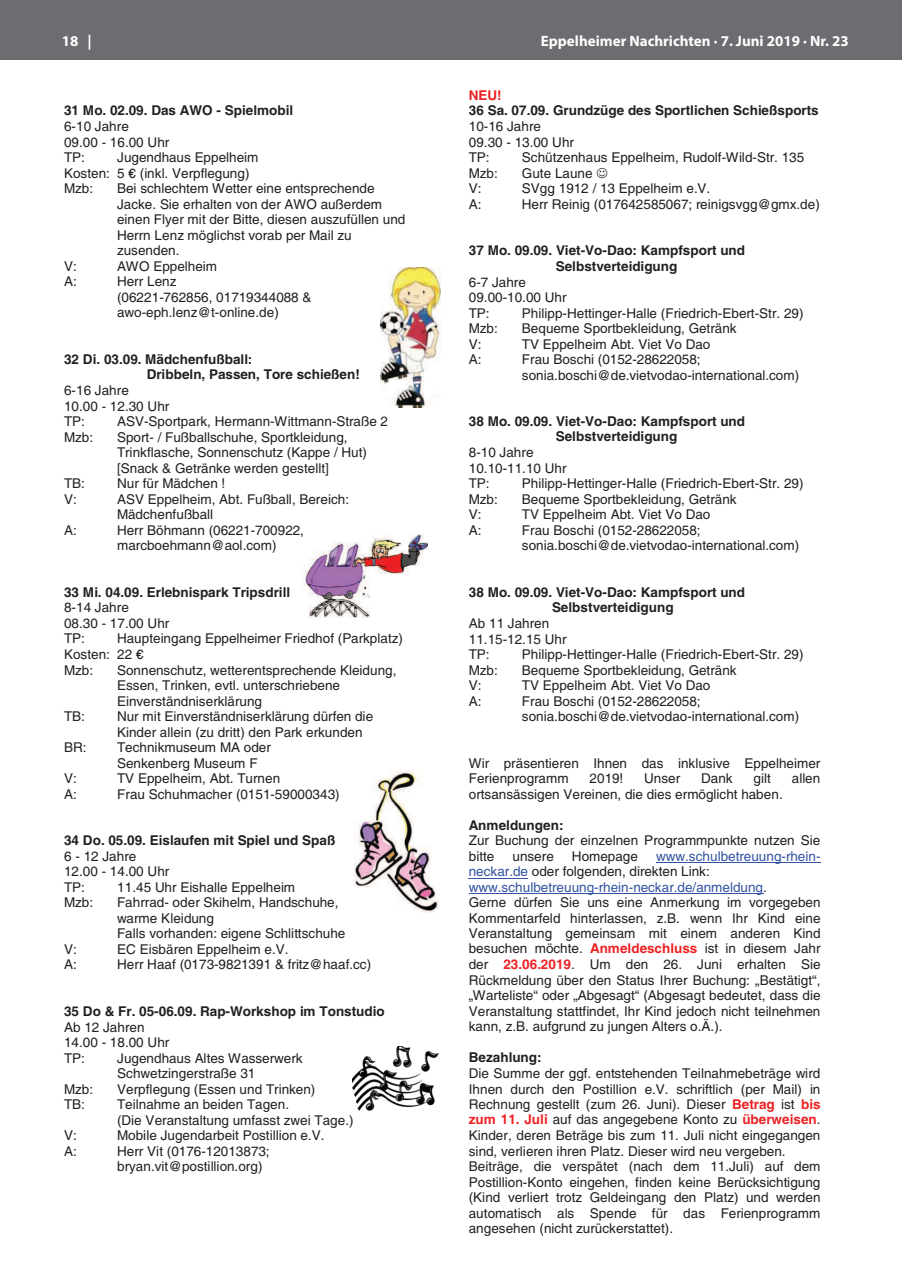
<style>
.page{position:relative;width:902px;height:1280px;background:#fff}
.page>*{position:absolute;margin:0;border:0;box-sizing:border-box;transform-origin:0 0}
.t1{font:700 15px "Myriad Pro";color:#fff}
.t2{font:13.5px/15.6px "Helvetica";letter-spacing:.005em;color:#231f20}
.t3{font:700 13.5px/15.5px "Helvetica";letter-spacing:.005em;color:#231f20}
.t4{font:700 13.5px "Helvetica";color:#ee2123}
.s1{color:#3353a4}
.s2{font-weight:700;color:#ee2123}
</style>
<div class="page">
<div style="left:0;top:0;width:901px;height:60px;background:#6c6d70"></div>
<img style="left:355px;top:770px;width:83px;height:142px">
<img style="left:301px;top:534px;width:126px;height:83px">
<img style="left:352px;top:1047px;width:86px;height:64px">
<img style="left:380px;top:267px;width:60px;height:140px">
<hr style="left:656px;top:862px;width:164px;height:1px;background:#3353a4">
<hr style="left:468px;top:878px;width:60px;height:1px;background:#3353a4">
<hr style="left:468px;top:893px;width:295px;height:1px;background:#3353a4">
<p class="t1" style="left:62px;top:31px;width:31px">18 |</p>
<p class="t1" style="left:541px;top:31px;width:309px">Eppelheimer Nachrichten · 7. Juni 2019 · Nr. 23</p>
<p class="t3" style="left:64px;top:103px;width:231px">31 Mo. 02.09. Das AWO - Spielmobil</p>
<p class="t2" style="left:64px;top:119px;width:107px">6-10 Jahre<br>09.00 - 16.00 Uhr<br>TP:</p>
<p class="t2" style="left:64px;top:150px;width:196px;text-indent:53px">Jugendhaus Eppelheim<br>Kosten: 5 € (inkl. Verpflegung)<br>Mzb:</p>
<p class="t2" style="left:117px;top:181px;width:290px">Bei schlechtem Wetter eine entsprechende Jacke. Sie erhalten von der AWO außerdem einen Flyer mit der Bitte, diesen auszufüllen und Herrn Lenz möglichst vorab per Mail zu zusenden.</p>
<p class="t2" style="left:64px;top:258px;width:14px">V:</p>
<p class="t2" style="left:117px;top:258px;width:101px">AWO Eppelheim</p>
<p class="t2" style="left:64px;top:274px;width:14px">A:</p>
<p class="t2" style="left:117px;top:274px;width:196px">Herr Lenz<br>(06221-762856, 01719344088 &amp; awo-eph.lenz@t-online.de)</p>
<p class="t3" style="left:147px;top:351px;width:215px;text-indent:-83px">32 Di. 03.09. Mädchenfußball:<br>Dribbeln, Passen, Tore schießen!</p>
<p class="t2" style="left:64px;top:382px;width:107px">6-16 Jahre<br>10.00 - 12.30 Uhr<br>TP:</p>
<p class="t2" style="left:117px;top:414px;width:272px">ASV-Sportpark, Hermann-Wittmann-Straße 2</p>
<p class="t2" style="left:64px;top:429px;width:31px">Mzb:</p>
<p class="t2" style="left:117px;top:429px;width:251px">Sport- / Fußballschuhe, Sportkleidung,<br>Trinkflasche, Sonnenschutz (Kappe / Hut) [Snack &amp; Getränke werden gestellt]</p>
<p class="t2" style="left:64px;top:476px;width:22px">TB:</p>
<p class="t2" style="left:117px;top:476px;width:109px">Nur für Mädchen !</p>
<p class="t2" style="left:64px;top:491px;width:14px">V:</p>
<p class="t2" style="left:117px;top:491px;width:233px">ASV Eppelheim, Abt. Fußball, Bereich:<br>Mädchenfußball</p>
<p class="t2" style="left:64px;top:522px;width:14px">A:</p>
<p class="t2" style="left:117px;top:522px;width:188px">Herr Böhmann (06221-700922, marcboehmann@aol.com)</p>
<p class="t3" style="left:64px;top:584px;width:228px">33 Mi. 04.09. Erlebnispark Tripsdrill</p>
<p class="t2" style="left:64px;top:600px;width:107px">8-14 Jahre<br>08.30 - 17.00 Uhr<br>TP:</p>
<p class="t2" style="left:64px;top:631px;width:340px;text-indent:53px">Haupteingang Eppelheimer Friedhof (Parkplatz)<br>Kosten: 22 €<br>Mzb:</p>
<p class="t2" style="left:117px;top:662px;width:281px">Sonnenschutz, wetterentsprechende Kleidung,<br>Essen, Trinken, evtl. unterschriebene<br>Einverständniserklärung</p>
<p class="t2" style="left:64px;top:709px;width:22px">TB:</p>
<p class="t2" style="left:117px;top:709px;width:257px">Nur mit Einverständniserklärung dürfen die<br>Kinder allein (zu dritt) den Park erkunden</p>
<p class="t2" style="left:64px;top:740px;width:24px">BR:</p>
<p class="t2" style="left:117px;top:740px;width:155px">Technikmuseum MA oder<br>Senkenberg Museum F</p>
<p class="t2" style="left:64px;top:771px;width:14px">V:</p>
<p class="t2" style="left:117px;top:771px;width:164px">TV Eppelheim, Abt. Turnen</p>
<p class="t2" style="left:64px;top:786px;width:14px">A:</p>
<p class="t2" style="left:117px;top:786px;width:224px">Frau Schuhmacher (0151-59000343)</p>
<p class="t3" style="left:64px;top:832px;width:272px">34 Do. 05.09. Eislaufen mit Spiel und Spaß</p>
<p class="t2" style="left:64px;top:848px;width:107px">6 - 12 Jahre<br>12.00 - 14.00 Uhr<br>TP:</p>
<p class="t2" style="left:117px;top:879px;width:179px">11.45 Uhr Eishalle Eppelheim</p>
<p class="t2" style="left:64px;top:895px;width:31px">Mzb:</p>
<p class="t2" style="left:117px;top:895px;width:230px">Fahrrad- oder Skihelm, Handschuhe, warme Kleidung<br>Falls vorhanden: eigene Schlittschuhe</p>
<p class="t2" style="left:64px;top:941px;width:14px">V:</p>
<p class="t2" style="left:117px;top:941px;width:173px">EC Eisbären Eppelheim e.V.</p>
<p class="t2" style="left:64px;top:957px;width:14px">A:</p>
<p class="t2" style="left:117px;top:957px;width:255px">Herr Haaf (0173-9821391 &amp; fritz@haaf.cc)</p>
<p class="t3" style="left:64px;top:1003px;width:322px">35 Do &amp; Fr. 05-06.09. Rap-Workshop im Tonstudio</p>
<p class="t2" style="left:64px;top:1019px;width:107px">Ab 12 Jahren<br>14.00 - 18.00 Uhr<br>TP:</p>
<p class="t2" style="left:117px;top:1050px;width:187px">Jugendhaus Altes Wasserwerk<br>Schwetzingerstraße 31</p>
<p class="t2" style="left:64px;top:1081px;width:31px">Mzb:</p>
<p class="t2" style="left:117px;top:1081px;width:200px">Verpflegung (Essen und Trinken)</p>
<p class="t2" style="left:64px;top:1097px;width:22px">TB:</p>
<p class="t2" style="left:117px;top:1097px;width:238px">Teilnahme an beiden Tagen.<br>(Die Veranstaltung umfasst zwei Tage.)</p>
<p class="t2" style="left:64px;top:1128px;width:14px">V:</p>
<p class="t2" style="left:117px;top:1128px;width:209px">Mobile Jugendarbeit Postillion e.V.</p>
<p class="t2" style="left:64px;top:1143px;width:14px">A:</p>
<p class="t2" style="left:117px;top:1143px;width:154px">Herr Vit (0176-12013873; bryan.vit@postillion.org)</p>
<p class="t4" style="left:468px;top:87px;width:34px">NEU!</p>
<p class="t3" style="left:468px;top:103px;width:351px">36 Sa. 07.09. Grundzüge des Sportlichen Schießsports</p>
<p class="t2" style="left:468px;top:119px;width:107px">10-16 Jahre<br>09.30 - 13.00 Uhr<br>TP:</p>
<p class="t2" style="left:522px;top:150px;width:284px">Schützenhaus Eppelheim, Rudolf-Wild-Str. 135</p>
<p class="t2" style="left:468px;top:165px;width:31px">Mzb:</p>
<p class="t2" style="left:522px;top:165px;width:72px">Gute Laune</p>
<p class="t2" style="left:468px;top:181px;width:14px">V:</p>
<p class="t2" style="left:522px;top:181px;width:190px">SVgg 1912 / 13 Eppelheim e.V.</p>
<p class="t2" style="left:468px;top:197px;width:14px">A:</p>
<p class="t2" style="left:521px;top:197px;width:299px">Herr Reinig (017642585067; reinigsvgg@gmx.de)</p>
<p class="t3" style="left:556px;top:243px;width:191px;text-indent:-87px">37 Mo. 09.09. Viet-Vo-Dao: Kampfsport und<br>Selbstverteidigung</p>
<p class="t2" style="left:468px;top:274px;width:99px">6-7 Jahre<br>09.00-10.00 Uhr<br>TP:</p>
<p class="t2" style="left:522px;top:305px;width:283px">Philipp-Hettinger-Halle (Friedrich-Ebert-Str. 29)</p>
<p class="t2" style="left:468px;top:321px;width:31px">Mzb:</p>
<p class="t2" style="left:522px;top:321px;width:216px">Bequeme Sportbekleidung, Getränk</p>
<p class="t2" style="left:468px;top:336px;width:14px">V:</p>
<p class="t2" style="left:522px;top:336px;width:190px">TV Eppelheim Abt. Viet Vo Dao</p>
<p class="t2" style="left:468px;top:352px;width:14px">A:</p>
<p class="t2" style="left:522px;top:352px;width:279px">Frau Boschi (0152-28622058; sonia.boschi@de.vietvodao-international.com)</p>
<p class="t3" style="left:556px;top:413px;width:191px;text-indent:-87px">38 Mo. 09.09. Viet-Vo-Dao: Kampfsport und<br>Selbstverteidigung</p>
<p class="t2" style="left:468px;top:445px;width:99px">8-10 Jahre<br>10.10-11.10 Uhr<br>TP:</p>
<p class="t2" style="left:522px;top:476px;width:283px">Philipp-Hettinger-Halle (Friedrich-Ebert-Str. 29)</p>
<p class="t2" style="left:468px;top:491px;width:31px">Mzb:</p>
<p class="t2" style="left:522px;top:491px;width:216px">Bequeme Sportbekleidung, Getränk</p>
<p class="t2" style="left:468px;top:507px;width:14px">V:</p>
<p class="t2" style="left:522px;top:507px;width:190px">TV Eppelheim Abt. Viet Vo Dao</p>
<p class="t2" style="left:468px;top:523px;width:14px">A:</p>
<p class="t2" style="left:522px;top:523px;width:279px">Frau Boschi (0152-28622058; sonia.boschi@de.vietvodao-international.com)</p>
<p class="t3" style="left:552px;top:584px;width:194px;text-indent:-83px">38 Mo. 09.09. Viet-Vo-Dao: Kampfsport und<br>Selbstverteidigung</p>
<p class="t2" style="left:468px;top:616px;width:99px">Ab 11 Jahren<br>11.15-12.15 Uhr<br>TP:</p>
<p class="t2" style="left:522px;top:647px;width:283px">Philipp-Hettinger-Halle (Friedrich-Ebert-Str. 29)</p>
<p class="t2" style="left:468px;top:662px;width:31px">Mzb:</p>
<p class="t2" style="left:522px;top:662px;width:216px">Bequeme Sportbekleidung, Getränk</p>
<p class="t2" style="left:468px;top:678px;width:14px">V:</p>
<p class="t2" style="left:522px;top:678px;width:190px">TV Eppelheim Abt. Viet Vo Dao</p>
<p class="t2" style="left:468px;top:693px;width:14px">A:</p>
<p class="t2" style="left:522px;top:693px;width:279px">Frau Boschi (0152-28622058; sonia.boschi@de.vietvodao-international.com)</p>
<p class="t2" style="left:468px;top:755px;width:353px">Wir präsentieren Ihnen das inklusive Eppelheimer<br>Ferienprogramm</p>
<p class="t2" style="left:589px;top:771px;width:35px">2019!</p>
<p class="t2" style="left:644px;top:771px;width:38px">Unser</p>
<p class="t2" style="left:701px;top:771px;width:33px">Dank</p>
<p class="t2" style="left:753px;top:771px;width:19px">gilt</p>
<p class="t2" style="left:791px;top:771px;width:30px">allen</p>
<p class="t2" style="left:468px;top:786px;width:315px">ortsansässigen Vereinen, die dies ermöglicht haben.</p>
<p class="t3" style="left:468px;top:817px;width:96px">Anmeldungen:</p>
<p class="t2" style="left:468px;top:833px;width:353px">Zur Buchung der einzelnen Programmpunkte nutzen Sie bitte</p>
<p class="t2" style="left:468px;top:849px;width:353px;text-indent:187px"><span class="s1">www.schulbetreuung-rhein&shy;neckar.de</span> oder folgenden, direkten Link: <span class="s1">www.schulbetreuung-rhein-neckar.de/anmeldung</span>.<br>Gerne dürfen Sie uns eine Anmerkung im vorgegeben Kommentarfeld hinterlassen, z.B. wenn Ihr Kind eine Veranstaltung gemeinsam mit einem anderen Kind besuchen möchte. <span class="s2">Anmeldeschluss</span> ist in diesem Jahr der <span class="s2">23.06.2019</span>. Um den 26. Juni erhalten Sie Rückmeldung über den Status Ihrer Buchung: „Bestätigt“, „Warteliste“ oder „Abgesagt“ (Abgesagt bedeutet, dass die Veranstaltung stattfindet, Ihr Kind jedoch nicht teilnehmen kann, z.B. aufgrund zu jungen Alters o.Ä.).</p>
<p class="t3" style="left:468px;top:1050px;width:74px">Bezahlung:</p>
<p class="t2" style="left:468px;top:1066px;width:353px">Die Summe der ggf. entstehenden Teilnahmebeträge wird Ihnen durch den Postillion e.V. schriftlich (per Mail) in Rechnung gestellt (zum 26. Juni). Dieser <span class="s2">Betrag</span> ist <span class="s2">bis zum 11. Juli</span> auf das angegebene Konto zu <span class="s2">überweisen</span>.<br>Kinder, deren Beträge bis zum 11. Juli nicht eingegangen sind, verlieren ihren Platz. Dieser wird neu vergeben.<br>Beiträge, die verspätet (nach dem 11.Juli) auf dem Postillion-Konto eingehen, finden keine Berücksichtigung (Kind verliert trotz Geldeingang den Platz) und werden automatisch als Spende für das Ferienprogramm angesehen (nicht zurückerstattet).</p>
<p class="t2" style="left:512px;top:848px;width:43px">unsere</p>
<p class="t2" style="left:572px;top:848px;width:67px">Homepage</p>
</div>
